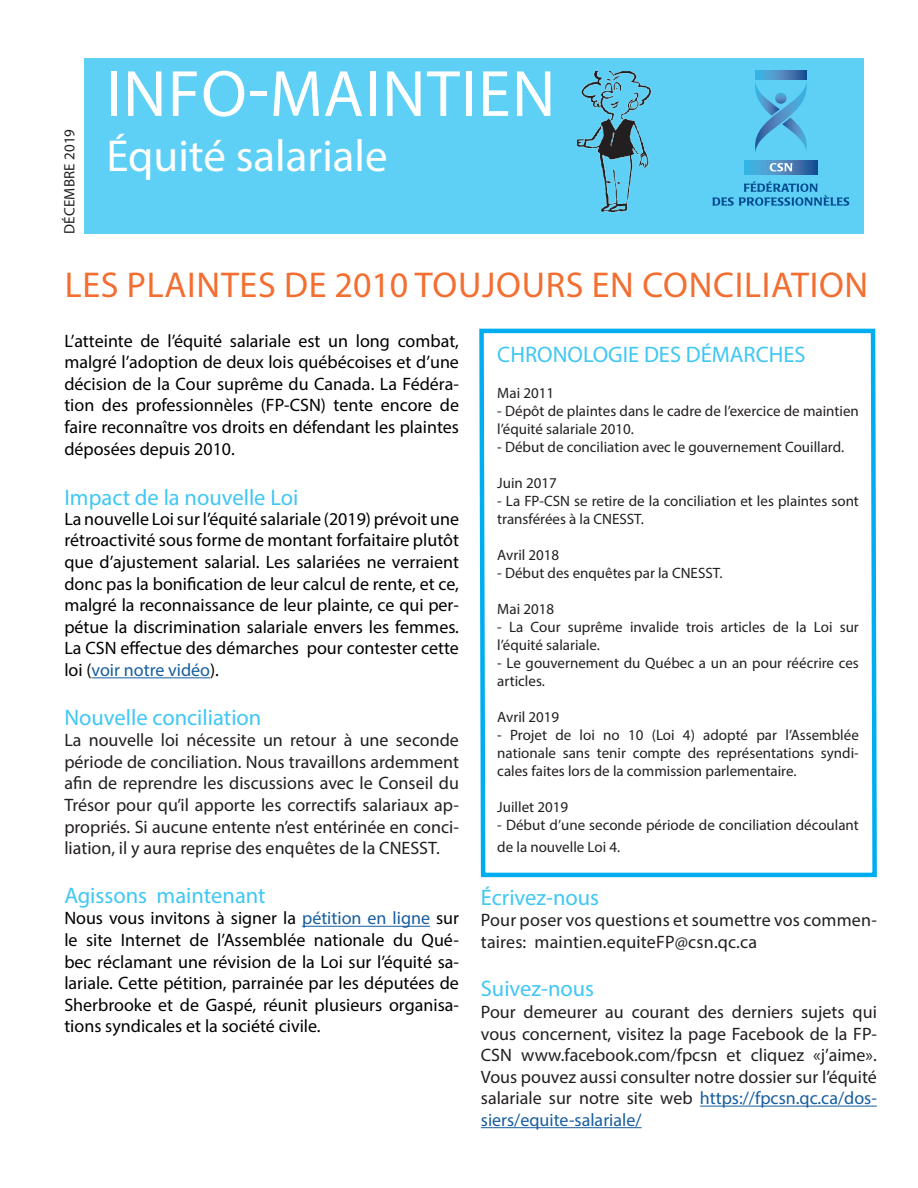
<style>
.page{position:relative;width:918px;height:1188px;background:#fff}
.page>*{position:absolute;margin:0;border:0;box-sizing:border-box;transform-origin:0 0}
.t1{font:66px "Myriad Pro";letter-spacing:.02em;color:#fff}
.t2{font:45px "Myriad Pro";color:#fff}
.t3{font:36px "Myriad Pro";letter-spacing:.02em;color:#f36e31}
.t4{font:22.5px "Myriad Pro";color:#40c7f4}
.t5{font:18px/21.6px "Myriad Pro";color:#000;text-align:justify}
.t6{font:18px/21.6px "Myriad Pro";color:#231f20;text-align:justify}
.t7{font:15px/18px "Myriad Pro";color:#231f20}
.t8{font:15px "Myriad Pro";letter-spacing:.02em;color:#231f20}
.s1{color:#175d9e}
</style>
<div class="page">
<div style="left:85px;top:58px;width:779px;height:176px;background:#5ed0f5"></div>
<svg style="left:755px;top:82px;width:52px;height:70px"></svg>
<svg style="left:755px;top:70px;width:52px;height:10px"></svg>
<svg style="left:744px;top:160px;width:74px;height:15px"></svg>
<svg style="left:712px;top:181px;width:137px;height:25px"></svg>
<svg style="left:770px;top:163px;width:22px;height:8px"></svg>
<hr style="left:92px;top:677px;width:118px;height:1px;background:#175d9e">
<hr style="left:302px;top:926px;width:128px;height:1px;background:#175d9e">
<hr style="left:700px;top:1106px;width:177px;height:1px;background:#175d9e">
<hr style="left:481px;top:1127px;width:161px;height:1px;background:#175d9e">
<svg style="left:479px;top:328px;width:398px;height:550px"></svg>
<img style="left:577px;top:72px;width:75px;height:141px">
<h1 class="t1" style="left:106px;top:53px;width:451px">INFO-MAINTIEN</h1>
<p class="t2" style="left:106px;top:129px;width:283px">Équité salariale</p>
<p class="t8" style="left:60px;top:234px;width:107px;rotate:-90deg">DÉCEMBRE 2019</p>
<p class="t3" style="left:65px;top:263px;width:805px">LES PLAINTES DE 2010 TOUJOURS EN CONCILIATION</p>
<p class="t5" style="left:64px;top:330px;width:396px">L’atteinte de l’équité salariale est un long combat, malgré l’adoption de deux lois québécoises et d’une décision de la Cour suprême du Canada. La Fédéra&shy;tion des professionnèles (FP-CSN) tente encore de faire reconnaître vos droits en défendant les plaintes déposées depuis 2010.</p>
<p class="t4" style="left:64px;top:483px;width:235px">Impact de la nouvelle Loi</p>
<p class="t5" style="left:64px;top:508px;width:396px">La nouvelle Loi sur l’équité salariale (2019) prévoit une rétroactivité sous forme de montant forfaitaire plutôt que d’ajustement salarial. Les salariées ne verraient donc pas la bonification de leur calcul de rente, et ce, malgré la reconnaissance de leur plainte, ce qui per&shy;pétue la discrimination salariale envers les femmes.<br>La CSN effectue des démarches pour contester cette loi (<span class="s1">voir notre vidéo</span>).</p>
<p class="t4" style="left:64px;top:703px;width:199px">Nouvelle conciliation</p>
<p class="t6" style="left:64px;top:729px;width:396px">La nouvelle loi nécessite un retour à une seconde période de conciliation. Nous travaillons ardemment afin de reprendre les discussions avec le Conseil du Trésor pour qu’il apporte les correctifs salariaux ap&shy;propriés. Si aucune entente n’est entérinée en conci&shy;liation, il y aura reprise des enquêtes de la CNESST.</p>
<p class="t4" style="left:64px;top:881px;width:203px">Agissons maintenant</p>
<p class="t5" style="left:64px;top:907px;width:396px">Nous vous invitons à signer la <span class="s1">pétition en ligne</span> sur le site Internet de l’Assemblée nationale du Qué&shy;bec réclamant une révision de la Loi sur l’équité sa&shy;lariale. Cette pétition, parrainée par les députées de Sherbrooke et de Gaspé, réunit plusieurs organisa&shy;tions syndicales et la société civile.</p>
<p class="t4" style="left:497px;top:341px;width:310px">CHRONOLOGIE DES DÉMARCHES</p>
<p class="t7" style="left:497px;top:384px;width:58px">Mai 2011</p>
<p class="t7" style="left:497px;top:402px;width:363px">- Dépôt de plaintes dans le cadre de l’exercice de maintien l’équité salariale 2010.</p>
<p class="t7" style="left:497px;top:438px;width:348px">- Début de conciliation avec le gouvernement Couillard.</p>
<p class="t7" style="left:497px;top:474px;width:61px">Juin 2017</p>
<p class="t7" style="left:497px;top:492px;width:363px">- La FP-CSN se retire de la conciliation et les plaintes sont transférées à la CNESST.</p>
<p class="t7" style="left:497px;top:546px;width:64px">Avril 2018</p>
<p class="t7" style="left:497px;top:564px;width:227px">- Début des enquêtes par la CNESST.</p>
<p class="t7" style="left:497px;top:600px;width:58px">Mai 2018</p>
<p class="t7" style="left:497px;top:618px;width:363px">- La Cour suprême invalide trois articles de la Loi sur l’équité salariale.</p>
<p class="t7" style="left:497px;top:654px;width:363px">- Le gouvernement du Québec a un an pour réécrire ces articles.</p>
<p class="t7" style="left:497px;top:708px;width:64px">Avril 2019</p>
<p class="t7" style="left:497px;top:726px;width:363px;text-align:justify">- Projet de loi no 10 (Loi 4) adopté par l’Assemblée nationale sans tenir compte des représentations syndi&shy;cales faites lors de la commission parlementaire.</p>
<p class="t7" style="left:497px;top:798px;width:72px">Juillet 2019</p>
<p class="t7" style="left:497px;top:814px;width:363px;line-height:21.6px">- Début d’une seconde période de conciliation découlant de la nouvelle Loi 4.</p>
<p class="t4" style="left:481px;top:883px;width:120px">Écrivez-nous</p>
<p class="t6" style="left:481px;top:909px;width:398px">Pour poser vos questions et soumettre vos commen&shy;taires: maintien.equiteFP@csn.qc.ca</p>
<p class="t4" style="left:481px;top:975px;width:115px">Suivez-nous</p>
<p class="t6" style="left:481px;top:1001px;width:398px">Pour demeurer au courant des derniers sujets qui vous concernent, visitez la page Facebook de la FP-CSN www.facebook.com/fpcsn et cliquez «j’aime».<br>Vous pouvez aussi consulter notre dossier sur l’équité salariale sur notre site web <span class="s1">https://fpcsn.qc.ca/dos&shy;siers/equite-salariale/</span></p>
</div>
